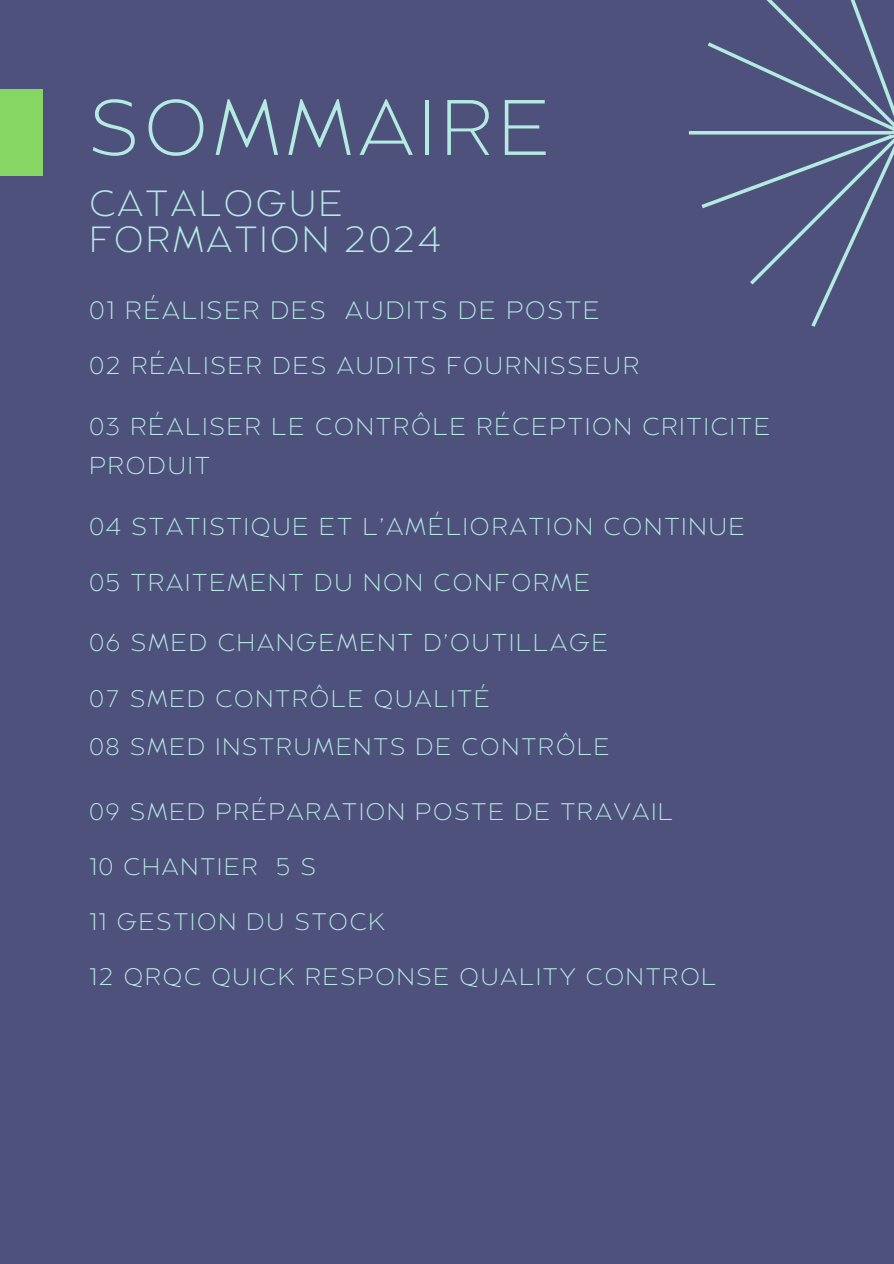
<style>
.page{position:relative;width:894px;height:1264px;background:#fff}
.page>*{position:absolute;margin:0;border:0;box-sizing:border-box;transform-origin:0 0}
.t1{font:200 78.3px "Balgin";letter-spacing:.07em;color:#b4ebe1}
.t2{font:200 36.3px/36px "Balgin";letter-spacing:.07em;color:#b4ebe1}
.t3{font:200 25.05px "Balgin";letter-spacing:.08em;color:#b4ebe1}
.t4{font:200 24.45px/39.3px "Balgin";letter-spacing:.08em;color:#b4ebe1}
.t5{font:200 24px/48px "Balgin";letter-spacing:.08em;color:#b4ebe1}
</style>
<div class="page">
<div style="left:0;top:0;width:893px;height:1263px;background:#4f517d"></div>
<svg style="left:688px;top:0;width:205px;height:327px"></svg>
<div style="left:0;top:89px;width:43px;height:87px;background:#85d663"></div>
<h1 class="t1" style="left:89px;top:76px;width:462px">SOMMAIRE</h1>
<h2 class="t2" style="left:89px;top:185px;width:353px">CATALOGUE<br>FORMATION 2024</h2>
<p class="t3" style="left:89px;top:293px;width:511px">01 RÉALISER DES AUDITS DE POSTE</p>
<p class="t4" style="left:89px;top:345px;width:551px">02 RÉALISER DES AUDITS FOURNISSEUR</p>
<p class="t4" style="left:89px;top:406px;width:682px">03 RÉALISER LE CONTRÔLE RÉCEPTION CRITICITE<br>PRODUIT</p>
<p class="t4" style="left:89px;top:506px;width:656px">04 STATISTIQUE ET L’AMÉLIORATION CONTINUE</p>
<p class="t4" style="left:89px;top:562px;width:502px">05 TRAITEMENT DU NON CONFORME</p>
<p class="t4" style="left:89px;top:622px;width:519px">06 SMED CHANGEMENT D’OUTILLAGE</p>
<p class="t5" style="left:89px;top:674px;width:521px">07 SMED CONTRÔLE QUALITÉ<br>08 SMED INSTRUMENTS DE CONTRÔLE</p>
<p class="t5" style="left:89px;top:786px;width:585px">09 SMED PRÉPARATION POSTE DE TRAVAIL</p>
<p class="t5" style="left:89px;top:842px;width:228px">10 CHANTIER 5 S</p>
<p class="t5" style="left:89px;top:897px;width:297px">11 GESTION DU STOCK</p>
<p class="t5" style="left:89px;top:952px;width:628px">12 QRQC QUICK RESPONSE QUALITY CONTROL</p>
</div>
